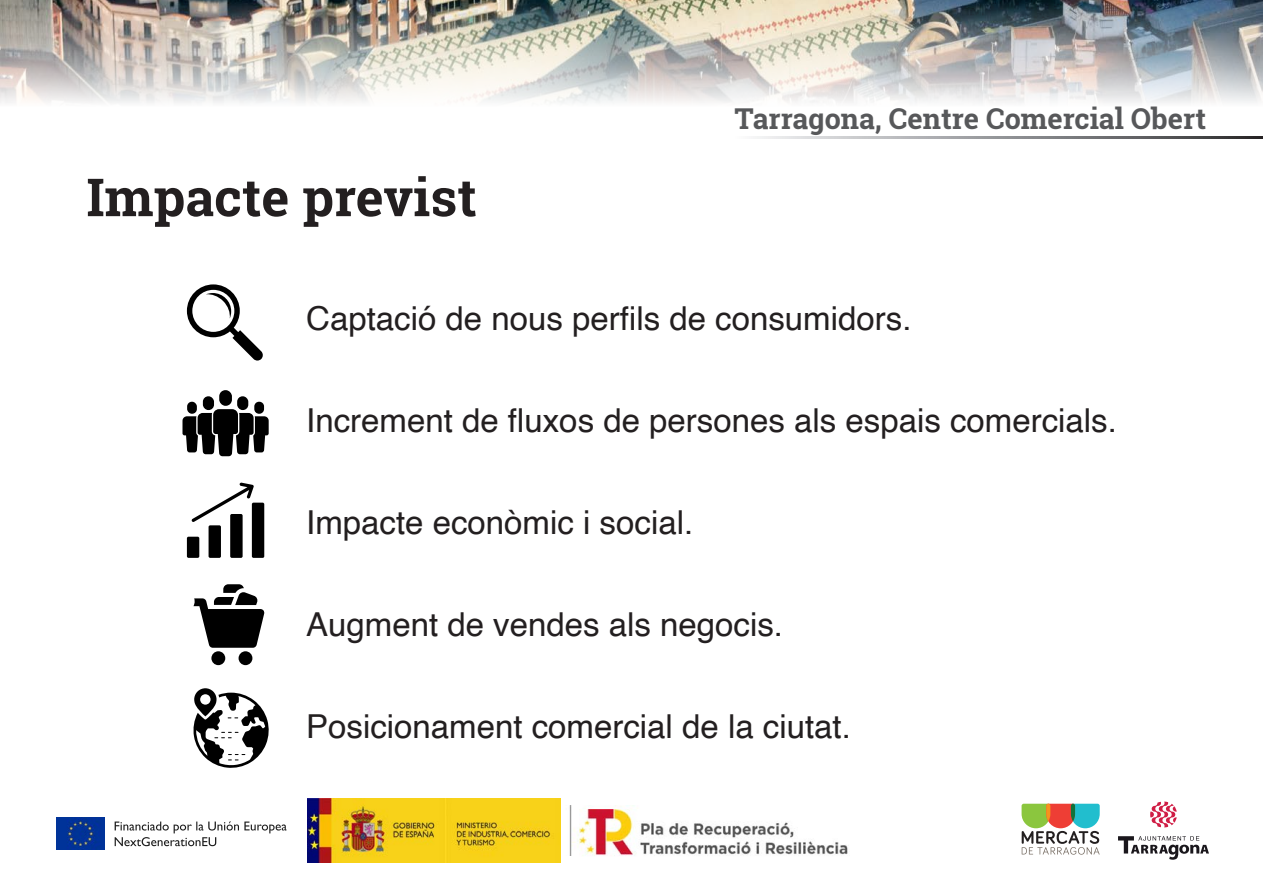
<style>
.page{position:relative;width:1263px;height:893px;background:#fff}
.page>*{position:absolute;margin:0;border:0;box-sizing:border-box;transform-origin:0 0}
.t1{font:700 52.5px "Roboto Slab";color:#231f20}
.t2{font:33px "Helvetica";color:#231f20}
.t3{font:700 28.8px "Roboto Slab";color:#57585a}
</style>
<div class="page">
<img style="left:0;top:0;width:1263px;height:103px">
<svg style="left:1021px;top:804px;width:79px;height:51px"></svg>
<svg style="left:1118px;top:836px;width:91px;height:24px"></svg>
<svg style="left:1150px;top:801px;width:27px;height:26px"></svg>
<svg style="left:755px;top:137px;width:507px;height:1px"></svg>
<svg style="left:187px;top:482px;width:77px;height:76px"></svg>
<svg style="left:193px;top:584px;width:71px;height:64px"></svg>
<div style="left:211px;top:651px;width:14px;height:14px;background:#000;border-radius:50%"></div>
<div style="left:239px;top:651px;width:13px;height:14px;background:#000;border-radius:50%"></div>
<div style="left:187px;top:402px;width:10px;height:12px;background:#000;border-radius:5px"></div>
<div style="left:203px;top:396px;width:11px;height:14px;background:#000;border-radius:5px"></div>
<div style="left:219px;top:390px;width:13px;height:16px;background:#000;border-radius:6px"></div>
<div style="left:254px;top:402px;width:10px;height:12px;background:#000;border-radius:5px"></div>
<svg style="left:182px;top:409px;width:87px;height:47px"></svg>
<div style="left:237px;top:396px;width:11px;height:14px;background:#000;border-radius:5px"></div>
<svg style="left:193px;top:688px;width:76px;height:80px"></svg>
<svg style="left:187px;top:284px;width:76px;height:77px"></svg>
<img style="left:560px;top:805px;width:69px;height:50px">
<img style="left:56px;top:818px;width:49px;height:32px">
<svg style="left:115px;top:821px;width:172px;height:25px"></svg>
<img style="left:579px;top:810px;width:269px;height:46px">
<img style="left:307px;top:799px;width:253px;height:63px">
<p class="t1" style="left:86px;top:161px;width:392px">Impacte previst</p>
<p class="t3" style="left:735px;top:98px;width:473px">Tarragona, Centre Comercial Obert</p>
<p class="t2" style="left:306px;top:293px;width:607px">Captació de nous perfils de consumidors.</p>
<p class="t2" style="left:306px;top:395px;width:812px">Increment de fluxos de persones als espais comercials.</p>
<p class="t2" style="left:306px;top:497px;width:388px">Impacte econòmic i social.</p>
<p class="t2" style="left:306px;top:599px;width:478px">Augment de vendes als negocis.</p>
<p class="t2" style="left:306px;top:701px;width:546px">Posicionament comercial de la ciutat.</p>
</div>
